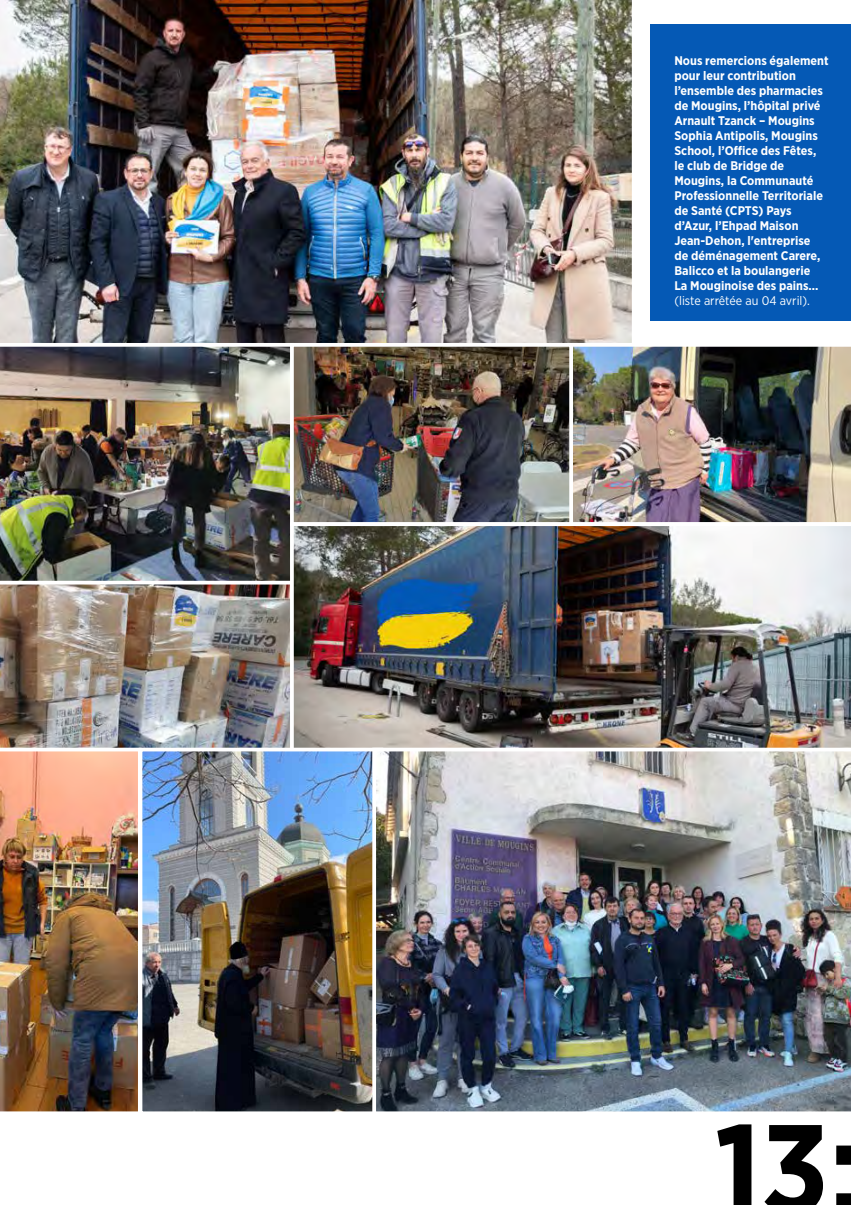
<style>
.page{position:relative;width:851px;height:1205px;background:#fff}
.page>*{position:absolute;margin:0;border:0;box-sizing:border-box;transform-origin:0 0}
.t1{font:700 125px "Gotham Narrow";color:#000}
.t2{font:700 12.5px/15px "Gotham Narrow";color:#fff}
.t3{font:12.5px "Gotham Narrow";color:#fff}
</style>
<div class="page">
<img style="left:0;top:0;width:632px;height:343px">
<img style="left:0;top:346px;width:290px;height:235px">
<img style="left:0;top:584px;width:290px;height:164px">
<img style="left:573px;top:346px;width:277px;height:176px">
<img style="left:295px;top:348px;width:273px;height:173px">
<div style="left:290px;top:343px;width:283px;height:183px;border:4px solid #fff"></div>
<img style="left:290px;top:522px;width:560px;height:226px">
<div style="left:650px;top:24px;width:200px;height:297px;background:#0559b5"></div>
<img style="left:144px;top:753px;width:228px;height:357px">
<div style="left:139px;top:748px;width:244px;height:367px;border:4px solid #fff"></div>
<img style="left:0;top:748px;width:142px;height:367px">
<img style="left:372px;top:748px;width:478px;height:367px">
<p class="t2" style="left:674px;top:53px;width:156px">Nous remercions également pour leur contribution l’ensemble des pharmacies de Mougins, l’hôpital privé<br>Arnault Tzanck – Mougins<br>Sophia Antipolis, Mougins<br>School, l’Office des Fêtes, le club de Bridge de<br>Mougins, la Communauté<br>Professionnelle Territoriale de Santé (CPTS) Pays d’Azur, l’Ehpad Maison<br>Jean-Dehon, l'entreprise<br>de déménagement Carere,<br>Balicco et la boulangerie<br>La Mouginoise des pains...</p>
<p class="t3" style="left:674px;top:293px;width:137px">(liste arrêtée au 04 avril).</p>
<h1 class="t1" style="left:714px;top:1088px;width:150px">13:</h1>
</div>
